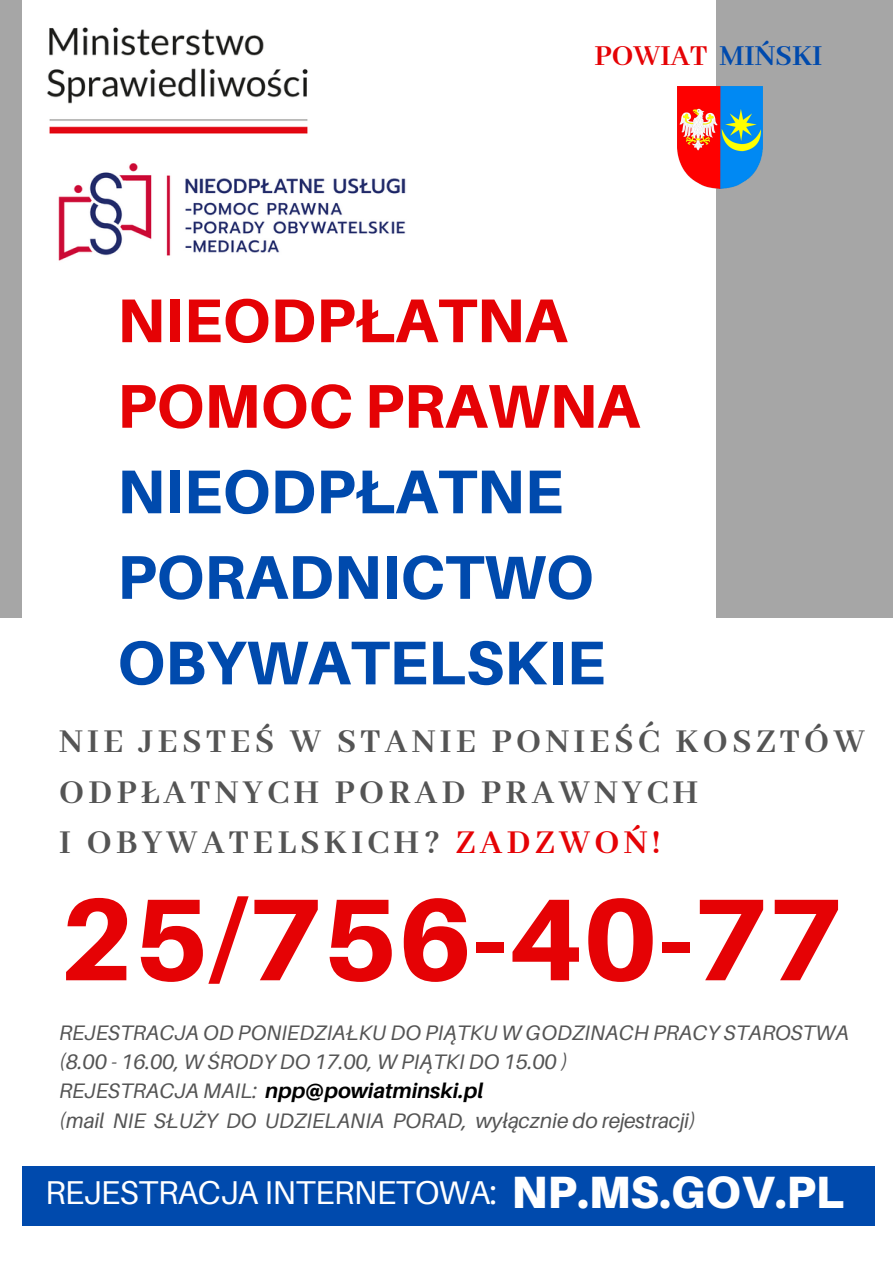
<style>
.page{position:relative;width:893px;height:1264px;background:#fff}
.page>*{position:absolute;margin:0;border:0;box-sizing:border-box;transform-origin:0 0}
.t1{font:800 116.55px "Aileron";color:#e50205}
.t2{font:800 61.8px "Aileron";color:#004aad}
.t3{font:800 61.8px "Aileron";color:#e50205}
.t4{font:900 45.3px "Aileron";color:#fff}
.t5{font:700 36.3px/50.7px "Abhaya Libre";letter-spacing:.12em;color:#545454}
.t6{font:33px "Aileron";letter-spacing:-.02em;color:#fff}
.t7{font:700 31.5px "Abhaya Libre";color:#e50205}
.t8{font:italic 21px "Aileron";color:#545454}
.t9{font:italic 700 21px "Aileron";color:#000}
.s1{color:#004aad}
.s2{color:#e50205}
.s3{font-weight:400;color:#545454}
</style>
<div class="page">
<div style="left:0;top:0;width:892px;height:617px;background:#a6a6a6"></div>
<div style="left:23px;top:0;width:692px;height:617px;background:#fff"></div>
<img style="left:678px;top:87px;width:84px;height:101px">
<div style="left:23px;top:1165px;width:851px;height:60px;background:#004aad"></div>
<img style="left:33px;top:143px;width:397px;height:140px">
<img style="left:23px;top:0;width:311px;height:161px">
<p class="t7" style="left:594px;top:38px;width:229px">POWIAT <span class="s1">MIŃSKI</span></p>
<p class="t3" style="left:117px;top:282px;width:451px">NIEODPŁATNA</p>
<p class="t3" style="left:117px;top:368px;width:524px">POMOC PRAWNA</p>
<p class="t2" style="left:117px;top:453px;width:447px">NIEODPŁATNE</p>
<p class="t2" style="left:117px;top:539px;width:478px">PORADNICTWO</p>
<p class="t2" style="left:117px;top:624px;width:489px">OBYWATELSKIE</p>
<p class="t5" style="left:59px;top:717px;width:806px">NIE JESTEŚ W STANIE PONIEŚĆ KOSZTÓW<br>ODPŁATNYCH PORAD PRAWNYCH</p>
<p class="t5" style="left:59px;top:819px;width:602px">I OBYWATELSKICH? <span class="s2">ZADZWOŃ!</span></p>
<p class="t1" style="left:59px;top:867px;width:785px">25/756-40-77</p>
<p class="t8" style="left:59px;top:1019px;width:791px">REJESTRACJA OD PONIEDZIAŁKU DO PIĄTKU W GODZINACH PRACY STAROSTWA</p>
<p class="t8" style="left:59px;top:1048px;width:510px">(8.00 - 16.00, W ŚRODY DO 17.00, W PIĄTKI DO 15.00 )</p>
<p class="t9" style="left:59px;top:1077px;width:425px"><span class="s3">REJESTRACJA MAIL:</span> npp@powiatminski.pl</p>
<p class="t8" style="left:59px;top:1107px;width:638px">(mail NIE SŁUŻY DO UDZIELANIA PORAD, wyłącznie do rejestracji)</p>
<p class="t6" style="left:45px;top:1172px;width:453px">REJESTRACJA INTERNETOWA:</p>
<p class="t4" style="left:511px;top:1164px;width:334px">NP.MS.GOV.PL</p>
</div>
